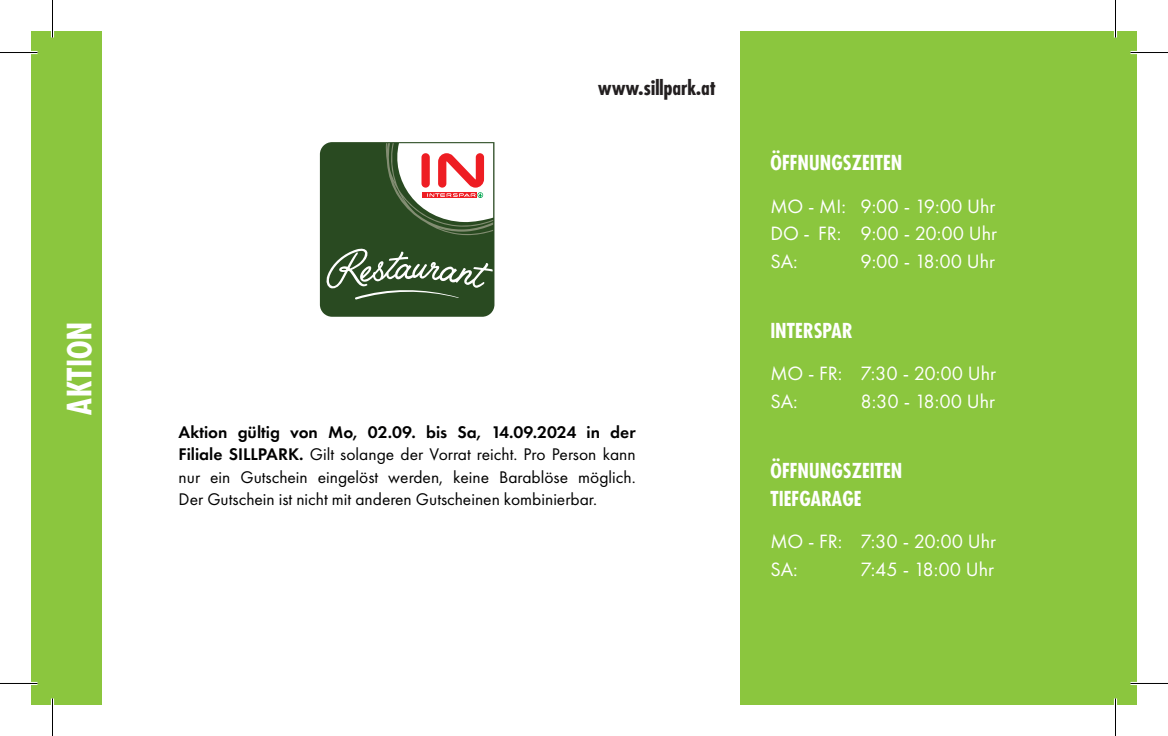
<style>
.page{position:relative;width:1168px;height:736px;background:#fff}
.page>*{position:absolute;margin:0;border:0;box-sizing:border-box;transform-origin:0 0}
.t1{font:700 condensed 32.5px "Futura";color:#fff}
.t2{font:20px/27.5px "Futura PT";color:#fff}
.t3{font:700 condensed 20px/27.5px "Futura";color:#fff}
.t4{font:700 condensed 20px "Futura";color:#231f20}
.t5{font:17.5px/22.5px "Futura PT";color:#000001;text-align:justify}
.s1{font-weight:600}
</style>
<div class="page">
<div style="left:31px;top:31px;width:71px;height:673px;background:#8bc63e"></div>
<div style="left:740px;top:31px;width:397px;height:673px;background:#8bc63e"></div>
<svg style="left:320px;top:142px;width:174px;height:175px"></svg>
<hr style="left:0;top:51px;width:38px;height:3px;background:#fff">
<hr style="left:1130px;top:51px;width:38px;height:3px;background:#fff">
<hr style="left:0;top:682px;width:38px;height:3px;background:#fff">
<hr style="left:1130px;top:682px;width:38px;height:3px;background:#fff">
<hr style="left:51px;top:0;width:3px;height:37px;background:#fff">
<hr style="left:51px;top:698px;width:3px;height:38px;background:#fff">
<hr style="left:1114px;top:0;width:3px;height:37px;background:#fff">
<hr style="left:1114px;top:698px;width:3px;height:38px;background:#fff">
<hr style="left:0;top:52px;width:38px;height:1px;background:#000">
<hr style="left:1130px;top:52px;width:38px;height:1px;background:#000">
<hr style="left:0;top:683px;width:38px;height:1px;background:#000">
<hr style="left:1130px;top:683px;width:38px;height:1px;background:#000">
<hr style="left:52px;top:0;width:1px;height:37px;background:#000">
<hr style="left:52px;top:698px;width:1px;height:38px;background:#000">
<hr style="left:1115px;top:0;width:1px;height:37px;background:#000">
<hr style="left:1115px;top:698px;width:1px;height:38px;background:#000">
<h1 class="t1" style="left:58px;top:414px;width:95px;rotate:-90deg">AKTION</h1>
<p class="t4" style="left:598px;top:75px;width:120px">www.sillpark.at</p>
<p class="t5" style="left:179px;top:420px;width:459px"><span class="s1">Aktion gültig von Mo, 02.09. bis Sa, 14.09.2024 in der Filiale SILLPARK.</span> Gilt solange der Vorrat reicht. Pro Person kann nur ein Gutschein eingelöst werden, keine Barablöse möglich.<br>Der Gutschein ist nicht mit anderen Gutscheinen kombinierbar.</p>
<p class="t3" style="left:770px;top:149px;width:134px">ÖFFNUNGSZEITEN</p>
<p class="t2" style="left:770px;top:192px;width:228px;text-align:justify">MO - MI: 9:00 - 19:00 Uhr DO - FR: 9:00 - 20:00 Uhr SA:</p>
<p class="t2" style="left:860px;top:247px;width:136px">9:00 - 18:00 Uhr</p>
<p class="t3" style="left:770px;top:316px;width:84px">INTERSPAR</p>
<p class="t2" style="left:770px;top:360px;width:227px">MO - FR: 7:30 - 20:00 Uhr<br>SA:</p>
<p class="t2" style="left:860px;top:387px;width:136px">8:30 - 18:00 Uhr</p>
<p class="t3" style="left:770px;top:456px;width:134px">ÖFFNUNGSZEITEN<br>TIEFGARAGE</p>
<p class="t2" style="left:770px;top:527px;width:227px">MO - FR: 7:30 - 20:00 Uhr<br>SA:</p>
<p class="t2" style="left:860px;top:555px;width:135px">7:45 - 18:00 Uhr</p>
</div>
